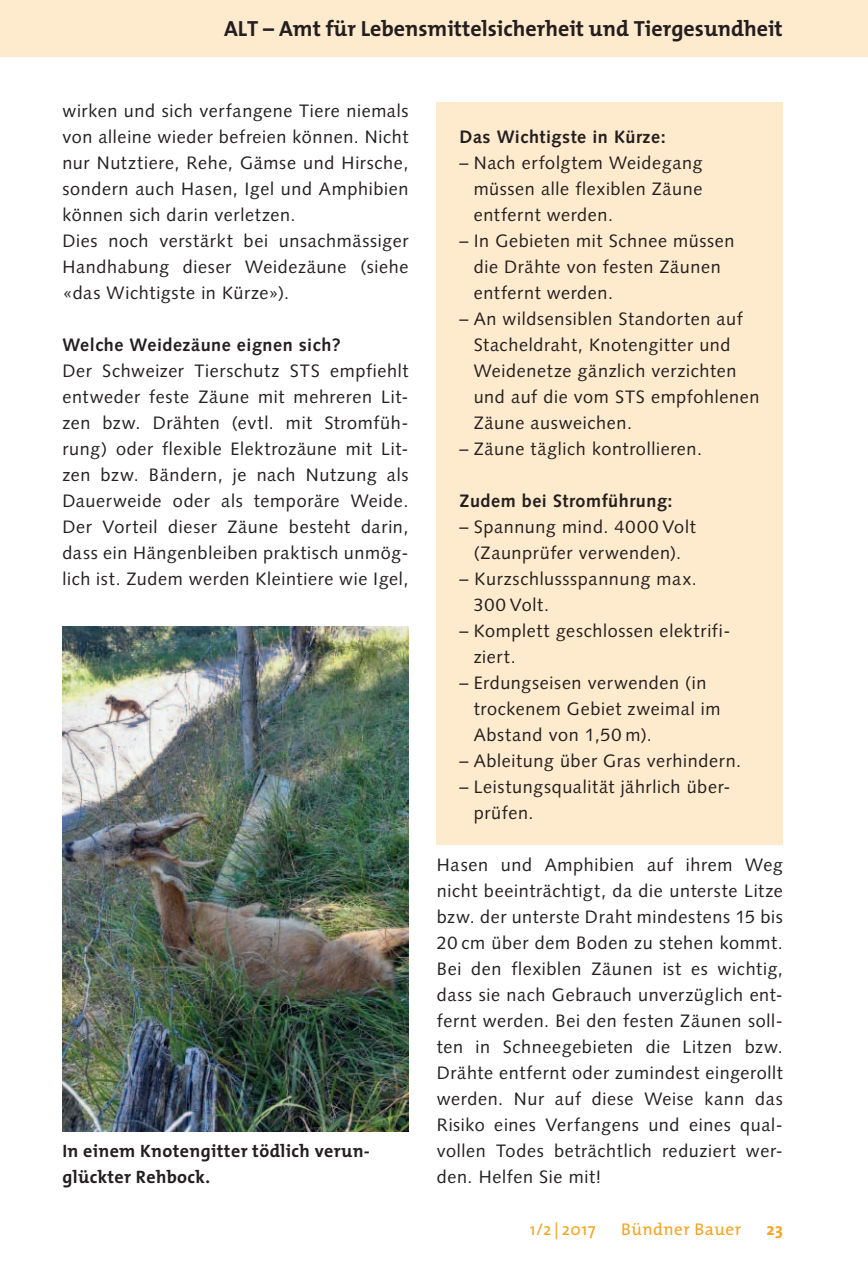
<style>
.page{position:relative;width:868px;height:1276px;background:#fff}
.page>*{position:absolute;margin:0;border:0;box-sizing:border-box;transform-origin:0 0}
.t1{font:700 22px "The Mix";color:#231f20}
.t2{font:18px/26px "Syntax LT Std";letter-spacing:.035em;color:#231f20}
.t3{font:700 18px "Syntax LT Std";letter-spacing:.03em;color:#231f20}
.t4{font:700 18px/26px "The Mix";letter-spacing:.02em;color:#231f20}
.t5{font:17px "The Mix";letter-spacing:.035em;color:#f9a21c}
.t6{font:700 17px "The Mix";color:#f9a21c}
</style>
<div class="page">
<div style="left:0;top:0;width:867px;height:57px;background:#feeacc"></div>
<div style="left:437px;top:102px;width:345px;height:743px;background:#feeacc"></div>
<img style="left:62px;top:626px;width:346px;height:505px">
<p class="t1" style="left:224px;top:10px;width:560px">ALT – Amt für Lebensmittelsicherheit und Tiergesundheit</p>
<p class="t2" style="left:62px;top:98px;width:347px">wirken und sich verfangene Tiere niemals von alleine wieder befreien können. Nicht nur Nutztiere, Rehe, Gämse und Hirsche, sondern auch Hasen, Igel und Amphibien können sich darin verletzen.<br>Dies noch verstärkt bei unsachmässiger Handhabung dieser Weidezäune (siehe «das Wichtigste in Kürze»).</p>
<p class="t3" style="left:62px;top:334px;width:280px">Welche Weidezäune eignen sich?</p>
<p class="t2" style="left:62px;top:357px;width:347px;text-align:justify">Der Schweizer Tierschutz STS empfiehlt entweder feste Zäune mit mehreren Lit&shy;zen bzw. Drähten (evtl. mit Stromfüh&shy;rung) oder flexible Elektrozäune mit Lit&shy;zen bzw. Bändern, je nach Nutzung als Dauerweide oder als temporäre Weide.<br>Der Vorteil dieser Zäune besteht darin, dass ein Hängenbleiben praktisch unmög&shy;lich ist. Zudem werden Kleintiere wie Igel,</p>
<p class="t4" style="left:62px;top:1137px;width:309px">In einem Knotengitter tödlich verun&shy;glückter Rehbock.</p>
<p class="t3" style="left:459px;top:126px;width:208px">Das Wichtigste in Kürze:</p>
<p class="t2" style="left:473px;top:150px;width:230px;text-align:justify;text-indent:-14px">– Nach erfolgtem Weidegang müssen alle flexiblen Zäune entfernt werden.</p>
<p class="t2" style="left:473px;top:228px;width:262px;text-indent:-14px">– In Gebieten mit Schnee müssen die Drähte von festen Zäunen entfernt werden.</p>
<p class="t2" style="left:473px;top:305px;width:287px;text-indent:-14px">– An wildsensiblen Standorten auf<br>Stacheldraht, Knotengitter und<br>Weidenetze gänzlich verzichten und auf die vom STS empfohlenen<br>Zäune ausweichen.</p>
<p class="t2" style="left:459px;top:435px;width:244px">– Zäune täglich kontrollieren.</p>
<p class="t3" style="left:459px;top:490px;width:214px">Zudem bei Stromführung:</p>
<p class="t2" style="left:459px;top:513px;width:237px;text-align:center">– Spannung mind. 4000 Volt (Zaunprüfer verwenden).</p>
<p class="t2" style="left:473px;top:565px;width:225px;text-indent:-14px">– Kurzschlussspannung max.<br>300 Volt.</p>
<p class="t2" style="left:473px;top:617px;width:258px;text-indent:-14px">– Komplett geschlossen elektrifi&shy;ziert.</p>
<p class="t2" style="left:473px;top:669px;width:248px;text-indent:-14px">– Erdungseisen verwenden (in trockenem Gebiet zweimal im<br>Abstand von 1,50 m).</p>
<p class="t2" style="left:459px;top:747px;width:283px">– Ableitung über Gras verhindern.</p>
<p class="t2" style="left:473px;top:773px;width:256px;text-indent:-14px">– Leistungsqualität jährlich über&shy;prüfen.</p>
<p class="t2" style="left:437px;top:851px;width:347px;text-align:justify">Hasen und Amphibien auf ihrem Weg nicht beeinträchtigt, da die unterste Litze bzw. der unterste Draht mindestens 15 bis 20 cm über dem Boden zu stehen kommt.<br>Bei den flexiblen Zäunen ist es wichtig, dass sie nach Gebrauch unverzüglich ent&shy;fernt werden. Bei den festen Zäunen soll&shy;ten in Schneegebieten die Litzen bzw.<br>Drähte entfernt oder zumindest eingerollt werden. Nur auf diese Weise kann das Risiko eines Verfangens und eines qual&shy;vollen Todes beträchtlich reduziert wer&shy;den. Helfen Sie mit!</p>
<p class="t5" style="left:530px;top:1215px;width:67px">1/2 | 2017</p>
<p class="t5" style="left:621px;top:1215px;width:121px">Bündner Bauer</p>
<p class="t6" style="left:766px;top:1215px;width:18px">23</p>
</div>
